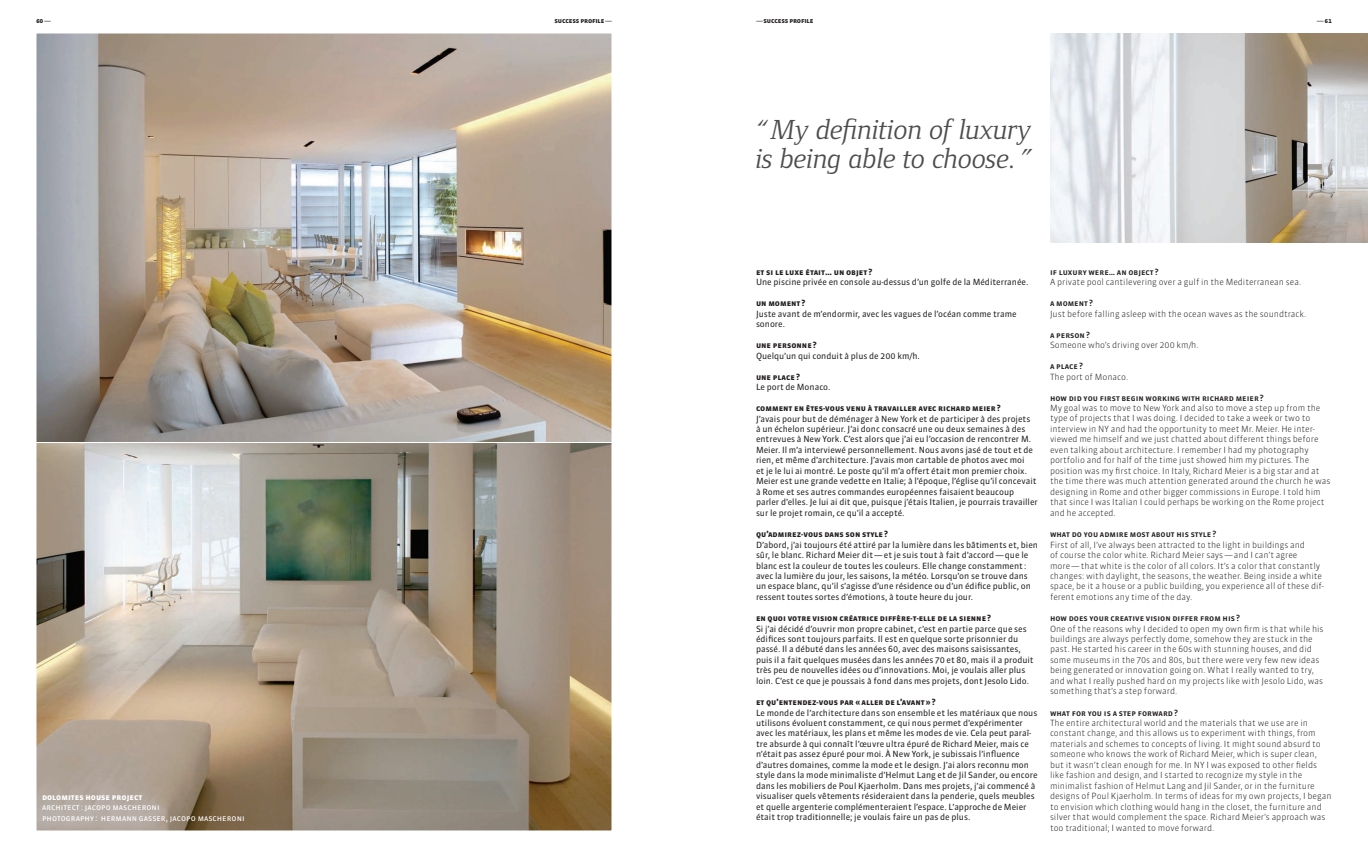
<style>
.page{position:relative;width:1368px;height:864px;background:#fff}
.page>*{position:absolute;margin:0;border:0;box-sizing:border-box;transform-origin:0 0}
.Form_-_Citations{font:28.4px "Foundry Form Serif Italic OSF";color:#4d4b4d}
.Sanuk_-_FR{font:8.5px/10.5px "Sanuk";color:#231f20}
.Sanuk_-_ENG{font:300 8.5px/10.5px "Sanuk";color:#231f20}
.Sanuk_-_FR_SC{font:8.5px "Sanuk Bold SC";color:#231f20}
.Sanuk_-_ENG_SC{font:8.5px "Sanuk Medium SC";color:#231f20}
.Sanuk_-_FR-2{font:8.5px "Sanuk Regular SC";color:#fff}
.Sanuk_-_FR-3{font:8.5px "Sanuk Bold SC";color:#fff}
.t1{font:7px "Sanuk Bold SC";letter-spacing:-.025em;color:#231f20}
.s1{font-family:"Sanuk Regular SC"}
</style>
<div class="page">
<img style="left:1050px;top:33px;width:318px;height:210px">
<img style="left:38px;top:34px;width:572px;height:796px">
<p class="t1" style="left:36px;top:16px;width:17px">60<span class="s1">—</span></p>
<p class="t1" style="left:555px;top:16px;width:59px">success profile<span class="s1">—</span></p>
<p class="t1" style="left:756px;top:16px;width:59px"><span class="s1">—</span>success profile</p>
<p class="t1" style="left:1317px;top:16px;width:17px"><span class="s1">—</span>61</p>
<p class="Sanuk_-_FR-3" style="left:42px;top:791px;width:102px">dolomites house project</p>
<p class="Sanuk_-_FR-2" style="left:42px;top:802px;width:119px">architect : jacopo mascheroni</p>
<p class="Sanuk_-_FR-2" style="left:42px;top:812px;width:204px">photography : hermann gasser, jacopo mascheroni</p>
<p class="Form_-_Citations" style="left:756px;top:114px;width:277px">“My definition of luxury</p>
<p class="Form_-_Citations" style="left:756px;top:143px;width:277px">is being able to choose. ”</p>
<p class="Sanuk_-_FR_SC" style="left:756px;top:266px;width:118px">et si le luxe était… un objet ?</p>
<p class="Sanuk_-_FR" style="left:756px;top:277px;width:274px">Une piscine privée en console au-dessus d’un golfe de la Méditerranée.</p>
<p class="Sanuk_-_FR_SC" style="left:756px;top:298px;width:51px">un moment ?</p>
<p class="Sanuk_-_FR" style="left:756px;top:308px;width:262px">Juste avant de m’endormir, avec les vagues de l’océan comme trame sonore.</p>
<p class="Sanuk_-_FR_SC" style="left:756px;top:340px;width:62px">une personne?</p>
<p class="Sanuk_-_FR" style="left:756px;top:350px;width:165px">Quelqu’un qui conduit à plus de 200 km/h.</p>
<p class="Sanuk_-_FR_SC" style="left:756px;top:371px;width:46px">une place?</p>
<p class="Sanuk_-_FR" style="left:756px;top:382px;width:76px">Le port de Monaco.</p>
<p class="Sanuk_-_FR_SC" style="left:756px;top:403px;width:246px">comment en êtes-vous venu à travailler avec richard meier?</p>
<p class="Sanuk_-_FR" style="left:756px;top:413px;width:283px">J’avais pour but de déménager à New York et de participer à des projets<br>à un échelon supérieur. J’ai donc consacré une ou deux semaines à des entrevues à New York. C’est alors que j’ai eu l’occasion de rencontrer M.<br>Meier. Il m’a interviewé personnellement. Nous avons jasé de tout et de rien, et même d’architecture. J’avais mon cartable de photos avec moi<br>et je le lui ai montré. Le poste qu’il m’a offert était mon premier choix.<br>Meier est une grande vedette en Italie; à l’époque, l’église qu’il concevait à Rome et ses autres commandes européennes faisaient beaucoup parler d’elles. Je lui ai dit que, puisque j’étais Italien, je pourrais travailler sur le projet romain, ce qu’il a accepté.</p>
<p class="Sanuk_-_FR_SC" style="left:756px;top:529px;width:134px">qu’admirez-vous dans son style?</p>
<p class="Sanuk_-_FR" style="left:756px;top:539px;width:284px">D’abord, j’ai toujours été attiré par la lumière dans les bâtiments et, bien sûr, le blanc. Richard Meier dit—et je suis tout à fait d’accord—que le blanc est la couleur de toutes les couleurs. Elle change constamment : avec la lumière du jour, les saisons, la météo. Lorsqu’on se trouve dans un espace blanc, qu’il s’agisse d’une résidence ou d’un édifice public, on ressent toutes sortes d’émotions, à toute heure du jour.</p>
<p class="Sanuk_-_FR_SC" style="left:756px;top:613px;width:237px">en quoi votre vision créatrice diffère-t-elle de la sienne?</p>
<p class="Sanuk_-_FR" style="left:756px;top:623px;width:279px">Si j’ai décidé d’ouvrir mon propre cabinet, c’est en partie parce que ses édifices sont toujours parfaits. Il est en quelque sorte prisonnier du passé. Il a débuté dans les années 60, avec des maisons saisissantes, puis il a fait quelques musées dans les années 70 et 80, mais il a produit très peu de nouvelles idées ou d’innovations. Moi, je voulais aller plus loin. C’est ce que je poussais à fond dans mes projets, dont Jesolo Lido.</p>
<p class="Sanuk_-_FR_SC" style="left:756px;top:697px;width:181px">et qu’entendez-vous par «aller de l’avant»?</p>
<p class="Sanuk_-_FR" style="left:756px;top:707px;width:283px">Le monde de l’architecture dans son ensemble et les matériaux que nous utilisons évoluent constamment, ce qui nous permet d’expérimenter avec les matériaux, les plans et même les modes de vie. Cela peut paraî&shy;tre absurde à qui connaît l’œuvre ultra épuré de Richard Meier, mais ce n’était pas assez épuré pour moi. À New York, je subissais l’influence d’autres domaines, comme la mode et le design. J’ai alors reconnu mon style dans la mode minimaliste d’Helmut Lang et de Jil Sander, ou encore dans les mobiliers de Poul Kjaerholm. Dans mes projets, j’ai commencé à visualiser quels vêtements résideraient dans la penderie, quels meubles et quelle argenterie complémenteraient l’espace. L’approche de Meier était trop traditionnelle; je voulais faire un pas de plus.</p>
<p class="Sanuk_-_ENG_SC" style="left:1050px;top:266px;width:110px">if luxury were… an object ?</p>
<p class="Sanuk_-_ENG" style="left:1050px;top:277px;width:253px">A private pool cantilevering over a gulf in the Mediterranean sea.</p>
<p class="Sanuk_-_ENG_SC" style="left:1050px;top:298px;width:45px">a moment ?</p>
<p class="Sanuk_-_ENG" style="left:1050px;top:308px;width:258px">Just before falling asleep with the ocean waves as the soundtrack.</p>
<p class="Sanuk_-_ENG_SC" style="left:1050px;top:329px;width:42px">a person?</p>
<p class="Sanuk_-_ENG" style="left:1050px;top:340px;width:150px">Someone who’s driving over 200 km/h.</p>
<p class="Sanuk_-_ENG_SC" style="left:1050px;top:361px;width:35px">a place?</p>
<p class="Sanuk_-_ENG" style="left:1050px;top:371px;width:80px">The port of Monaco.</p>
<p class="Sanuk_-_ENG_SC" style="left:1050px;top:392px;width:215px">how did you first begin working with richard meier?</p>
<p class="Sanuk_-_ENG" style="left:1050px;top:403px;width:282px">My goal was to move to New York and also to move a step up from the type of projects that I was doing. I decided to take a week or two to interview in NY and had the opportunity to meet Mr. Meier. He inter&shy;viewed me himself and we just chatted about different things before even talking about architecture. I remember I had my photography portfolio and for half of the time just showed him my pictures. The position was my first choice. In Italy, Richard Meier is a big star and at the time there was much attention generated around the church he was designing in Rome and other bigger commissions in Europe. I told him that since I was Italian I could perhaps be working on the Rome project and he accepted.</p>
<p class="Sanuk_-_ENG_SC" style="left:1050px;top:529px;width:168px">what do you admire most about his style?</p>
<p class="Sanuk_-_ENG" style="left:1050px;top:539px;width:275px">First of all, I’ve always been attracted to the light in buildings and<br>of course the color white. Richard Meier says—and I can’t agree more—that white is the color of all colors. It’s a color that constantly changes: with daylight, the seasons, the weather. Being inside a white space, be it a house or a public building, you experience all of these dif&shy;ferent emotions any time of the day.</p>
<p class="Sanuk_-_ENG_SC" style="left:1050px;top:613px;width:192px">how does your creative vision differ from his ?</p>
<p class="Sanuk_-_ENG" style="left:1050px;top:623px;width:275px">One of the reasons why I decided to open my own firm is that while his buildings are always perfectly dome, somehow they are stuck in the past. He started his career in the 60s with stunning houses, and did some museums in the 70s and 80s, but there were very few new ideas being generated or innovation going on. What I really wanted to try, and what I really pushed hard on my projects like with Jesolo Lido, was something that’s a step forward.</p>
<p class="Sanuk_-_ENG_SC" style="left:1050px;top:707px;width:130px">what for you is a step forward?</p>
<p class="Sanuk_-_ENG" style="left:1050px;top:718px;width:283px">The entire architectural world and the materials that we use are in constant change, and this allows us to experiment with things, from materials and schemes to concepts of living. It might sound absurd to someone who knows the work of Richard Meier, which is super clean, but it wasn’t clean enough for me. In NY I was exposed to other fields like fashion and design, and I started to recognize my style in the minimalist fashion of Helmut Lang and Jil Sander, or in the furniture designs of Poul Kjaerholm. In terms of ideas for my own projects, I began to envision which clothing would hang in the closet, the furniture and silver that would complement the space. Richard Meier’s approach was too traditional; I wanted to move forward.</p>
</div>
